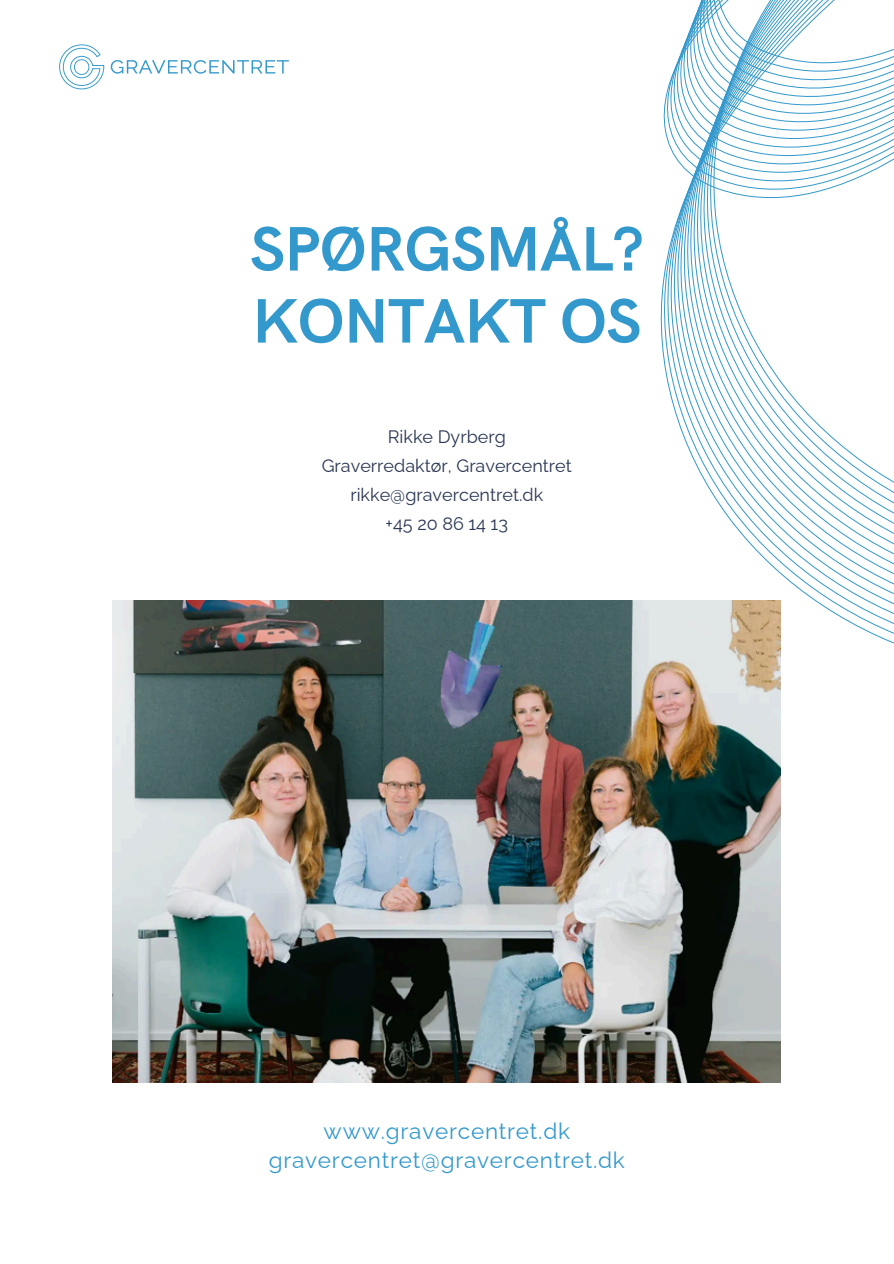
<style>
.page{position:relative;width:894px;height:1264px;background:#fff}
.page>*{position:absolute;margin:0;border:0;box-sizing:border-box;transform-origin:0 0}
.t1{font:700 63px/72px "HK Grotesk";letter-spacing:-.01em;color:#39c}
.t2{font:22.5px/29.2px "Raleway";letter-spacing:.035em;color:#39c;text-align:center}
.t3{font:18px "Raleway";color:#2a3652}
</style>
<div class="page">
<svg style="left:660px;top:0;width:233px;height:616px"></svg>
<svg style="left:111px;top:60px;width:178px;height:14px"></svg>
<svg style="left:59px;top:44px;width:45px;height:45px"></svg>
<img style="left:113px;top:600px;width:667px;height:482px">
<p class="t1" style="left:250px;top:216px;width:395px">SPØRGSMÅL?<br>KONTAKT OS</p>
<h1 class="t3" style="left:387px;top:425px;width:119px">Rikke Dyrberg</h1>
<p class="t3" style="left:321px;top:455px;width:252px">Graverredaktør, Gravercentret</p>
<p class="t3" style="left:350px;top:484px;width:194px">rikke@gravercentret.dk</p>
<p class="t3" style="left:385px;top:513px;width:124px">+45 20 86 14 13</p>
<p class="t2" style="left:268px;top:1116px;width:357px">www.gravercentret.dk gravercentret@gravercentret.dk</p>
</div>
